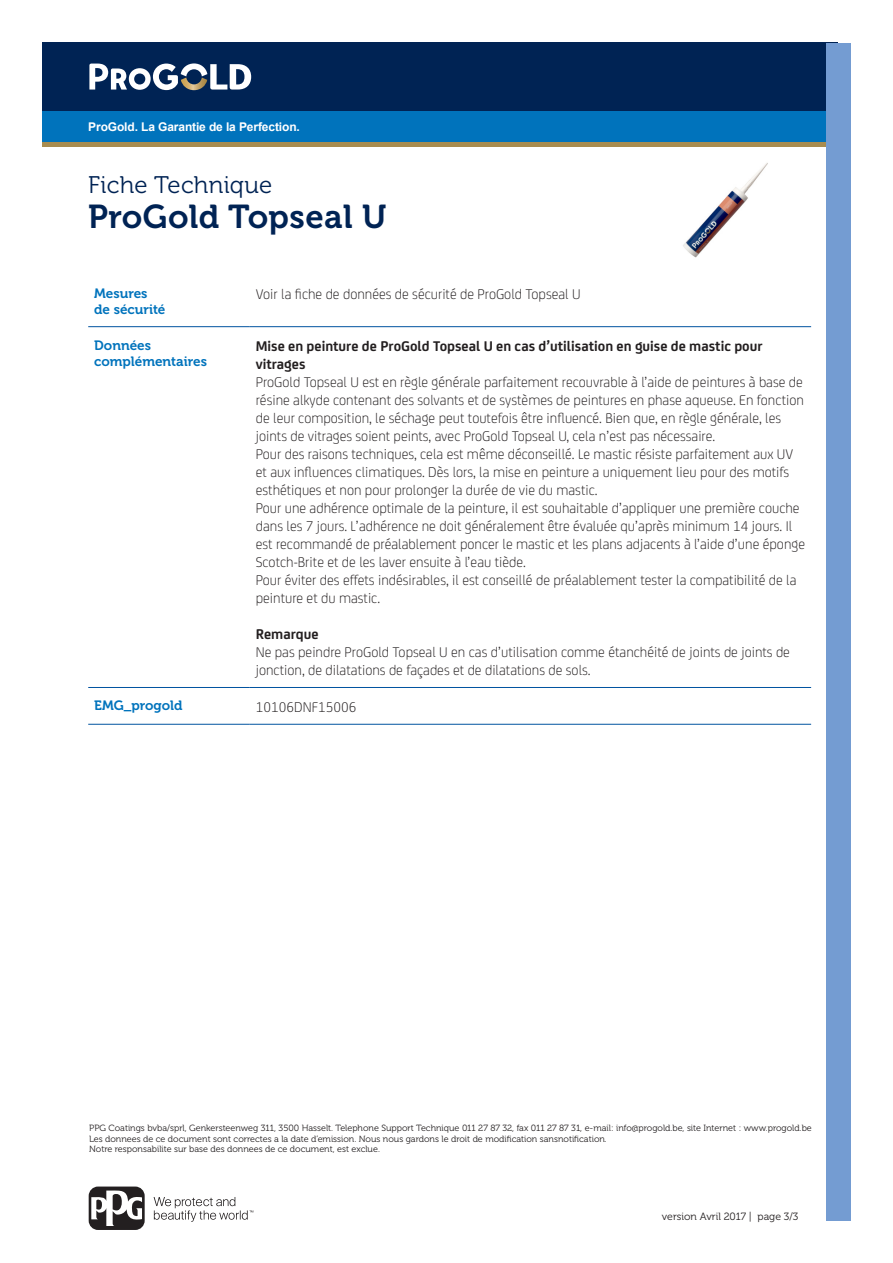
<style>
.page{position:relative;width:893px;height:1263px;background:#fff}
.page>*{position:absolute;margin:0;border:0;box-sizing:border-box;transform-origin:0 0}
.t1{font:33px "Museo 700";letter-spacing:.01em;color:#002354}
.t2{font:24px "Museo 300";letter-spacing:.01em;color:#002354}
.BODY{font:300 15px/18px "FS Joey";color:#231f20}
.KOP{font:13.5px/16.2px "Museo 700";color:#0073bc}
.t3{font:700 12px "Arial";letter-spacing:-.01em;color:#fff}
.t4{font:10.5px "Museo 300";color:#231f20}
.t5{font:9px/10.8px "Museo 300";color:#231f20}
.s1{font-weight:700}
</style>
<div class="page">
<div style="left:43px;top:43px;width:795px;height:69px;background:#002354"></div>
<div style="left:43px;top:112px;width:795px;height:34px;background:#0073bc"></div>
<hr style="left:43px;top:143px;width:795px;height:3px;background:#a88c4f">
<svg style="left:89px;top:63px;width:162px;height:27px"></svg>
<div style="left:825px;top:43px;width:25px;height:1177px;background:#749cd2"></div>
<svg style="left:89px;top:1187px;width:164px;height:43px"></svg>
<hr style="left:88px;top:326px;width:162px;height:1px;background:#0153a0">
<hr style="left:250px;top:326px;width:561px;height:1px;background:#0153a0">
<hr style="left:88px;top:687px;width:162px;height:1px;background:#0153a0">
<hr style="left:250px;top:687px;width:561px;height:1px;background:#0153a0">
<hr style="left:88px;top:724px;width:162px;height:1px;background:#0153a0">
<hr style="left:250px;top:724px;width:561px;height:1px;background:#0153a0">
<img style="left:683px;top:163px;width:85px;height:95px">
<p class="t3" style="left:88px;top:118px;width:213px">ProGold. La Garantie de la Perfection.</p>
<h2 class="t2" style="left:88px;top:172px;width:186px">Fiche Technique</h2>
<h1 class="t1" style="left:88px;top:199px;width:300px">ProGold Topseal U</h1>
<p class="KOP" style="left:94px;top:285px;width:73px">Mesures de sécurité</p>
<p class="BODY" style="left:256px;top:284px;width:326px">Voir la fiche de données de sécurité de ProGold Topseal U</p>
<p class="KOP" style="left:94px;top:337px;width:114px">Données complémentaires</p>
<p class="BODY" style="left:256px;top:336px;width:551px"><span class="s1">Mise en peinture de ProGold Topseal U en cas d’utilisation en guise de mastic pour vitrages<br></span>ProGold Topseal U est en règle générale parfaitement recouvrable à l’aide de peintures à base de résine alkyde contenant des solvants et de systèmes de peintures en phase aqueuse. En fonction de leur composition, le séchage peut toutefois être influencé. Bien que, en règle générale, les joints de vitrages soient peints, avec ProGold Topseal U, cela n’est pas nécessaire.<br>Pour des raisons techniques, cela est même déconseillé. Le mastic résiste parfaitement aux UV et aux influences climatiques. Dès lors, la mise en peinture a uniquement lieu pour des motifs esthétiques et non pour prolonger la durée de vie du mastic.<br>Pour une adhérence optimale de la peinture, il est souhaitable d’appliquer une première couche dans les 7 jours. L’adhérence ne doit généralement être évaluée qu’après minimum 14 jours. Il est recommandé de préalablement poncer le mastic et les plans adjacents à l’aide d’une éponge Scotch-Brite et de les laver ensuite à l’eau tiède.<br>Pour éviter des effets indésirables, il est conseillé de préalablement tester la compatibilité de la peinture et du mastic.</p>
<p class="BODY" style="left:256px;top:624px;width:536px"><span class="s1">Remarque<br></span>Ne pas peindre ProGold Topseal U en cas d’utilisation comme étanchéité de joints de joints de jonction, de dilatations de façades et de dilatations de sols.</p>
<p class="KOP" style="left:94px;top:698px;width:90px">EMG_progold</p>
<p class="BODY" style="left:256px;top:697px;width:102px">10106DNF15006</p>
<p class="t5" style="left:89px;top:1122px;width:724px">PPG Coatings bvba/sprl, Genkersteenweg 311, 3500 Hasselt. Telephone Support Technique 011 27 87 32, fax 011 27 87 31, e-mail: info@progold.be, site Internet : www.progold.be<br>Les donnees de ce document sont correctes a la date d’emission. Nous nous gardons le droit de modification sansnotification.<br>Notre responsabilite sur base des donnees de ce document, est exclue.</p>
<p class="t4" style="left:662px;top:1210px;width:138px">version Avril 2017 | page 3/3</p>
</div>
